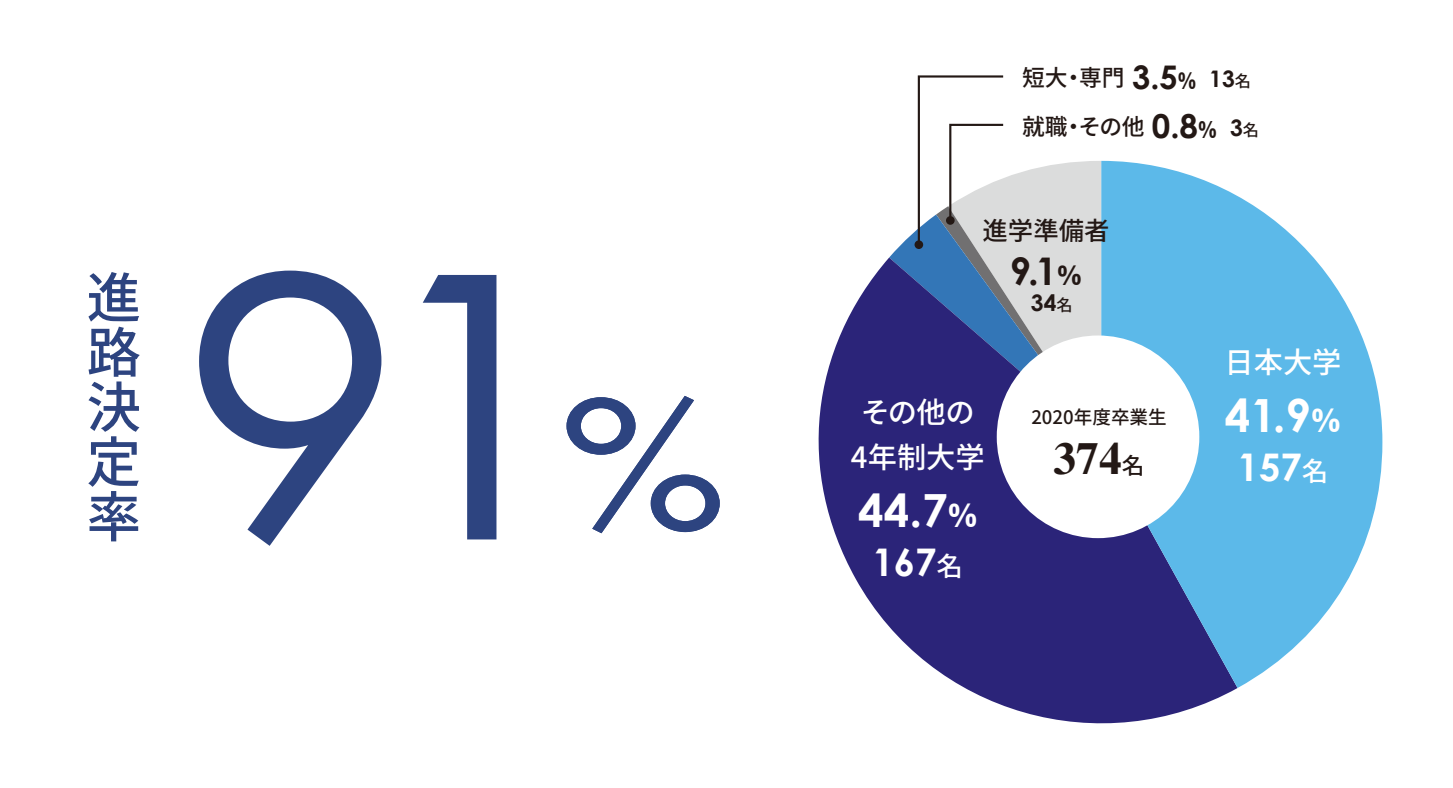
<style>
.page{position:relative;width:1453px;height:788px;background:#fff}
.page>*{position:absolute;margin:0;border:0;box-sizing:border-box;transform-origin:0 0}
.t1{font:396.38px "Futura PT";color:#2d4480}
.t2{font:700 45.68px "Century Gothic";color:#fff}
.t3{font:700 45.59px "STIX General";color:#231815}
.t4{font:700 38.06px "Century Gothic";color:#fff}
.t5{font:700 38.06px "Century Gothic";color:#231815}
.t6{font:500 29.31px/45.6px "Noto Sans JP";color:#fff;text-align:center}
.t7{font:500 25.38px "Noto Sans JP";color:#231815}
.t8{font:500 22.75px/48.6px "Noto Sans JP";color:#231815}
.t9{font:700 22.75px "Century Gothic";color:#231815}
.t10{font:500 18.64px "Noto Sans JP";color:#231815}
.s1{font-size:198.19px}
.s2{font-family:"Century Gothic";font-weight:700;font-size:32.55px}
.s3{font-family:"Futura BT";font-weight:700;font-stretch:condensed}
.s4{font-family:"Century Gothic";font-weight:700}
.s5{font-size:16.28px}
.s6{font-family:"Century Gothic";font-weight:700;font-size:32.99px}
.s7{font-family:"Futura BT";font-weight:700;font-stretch:condensed;font-size:23.1px}
.s8{font-family:"Futura BT";font-stretch:condensed;font-size:26.69px}
.s9{font-family:"Noto Sans JP";font-weight:500;font-size:16.28px}
.s10{font-family:"Futura BT";font-stretch:condensed;font-size:32.02px}
.s11{font-family:"Noto Sans JP";font-weight:500;font-size:26.69px}
.s12{font-family:"Noto Sans JP";font-weight:500;font-size:22.75px}
</style>
<div class="page">
<svg style="left:88px;top:272px;width:52px;height:269px"></svg>
<svg style="left:889px;top:230px;width:27px;height:27px"></svg>
<svg style="left:818px;top:257px;width:419px;height:467px;fill:#2b2479"></svg>
<svg style="left:1101px;top:161px;width:281px;height:527px;fill:#5cb9e9"></svg>
<div style="left:996px;top:335px;width:203px;height:203px;background:#fff;border-radius:50%"></div>
<svg style="left:916px;top:75px;width:185px;height:367px"></svg>
<div style="left:914px;top:240px;width:9px;height:9px;background:#231815;border-radius:50%"></div>
<h1 class="t1" style="left:178px;top:172px;width:551px">91<span class="s1">%</span></h1>
<p class="t8" style="left:1022px;top:54px;width:238px">短大・専門 <span class="s2">3.5</span><span class="s3">%</span> <span class="s4">13</span><span class="s5">名</span>就職・その他 <span class="s6">0.8</span><span class="s7">%</span> <span class="s4">3</span><span class="s5">名</span></p>
<p class="t7" style="left:982px;top:217px;width:128px">進学準備者</p>
<h3 class="t5" style="left:1010px;top:242px;width:74px">9.1<span class="s8">%</span></h3>
<p class="t9" style="left:1031px;top:285px;width:43px">34<span class="s9">名</span></p>
<p class="t6" style="left:851px;top:390px;width:135px">その他の<br>4年制大学</p>
<h2 class="t2" style="left:858px;top:476px;width:121px">44.7<span class="s10">%</span></h2>
<h3 class="t4" style="left:872px;top:533px;width:92px">167<span class="s11">名</span></h3>
<p class="t10" style="left:1031px;top:407px;width:137px">2020年度卒業生</p>
<h3 class="t3" style="left:1053px;top:426px;width:93px">374<span class="s12">名</span></h3>
<p class="t6" style="left:1224px;top:340px;width:119px">日本大学</p>
<h2 class="t2" style="left:1225px;top:380px;width:118px">41.9<span class="s10">%</span></h2>
<h3 class="t4" style="left:1237px;top:438px;width:92px">157<span class="s11">名</span></h3>
</div>
